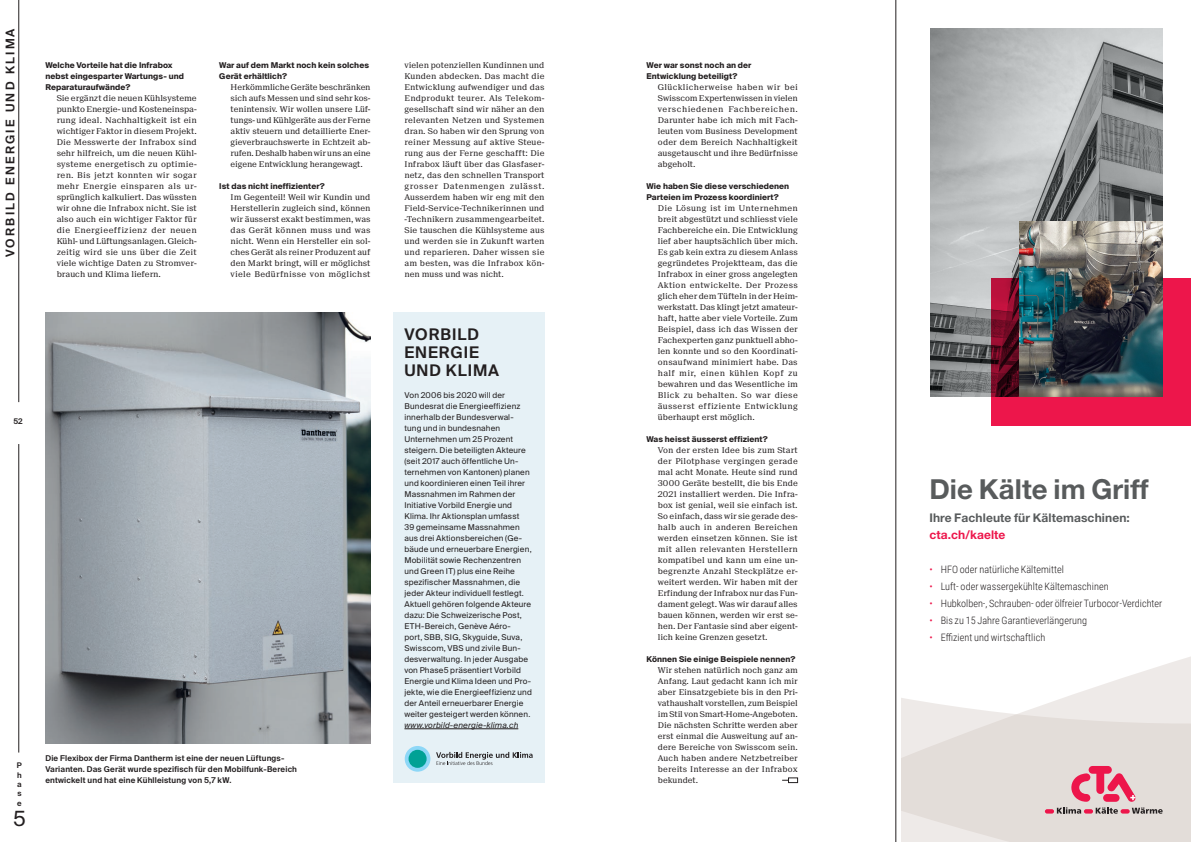
<style>
.page{position:relative;width:1191px;height:842px;background:#fff}
.page>*{position:absolute;margin:0;border:0;box-sizing:border-box;transform-origin:0 0}
.t1{font:700 27.6px "Helvetica Neue LT Std";letter-spacing:.005em;color:#585b5c}
.t2{font:20.9px "Suisse Intl";color:#231f20}
.t3{font:600 16px/18px "Suisse Intl";letter-spacing:.06em;color:#231f20}
.t4{font:700 12px "Helvetica Neue LT Std";letter-spacing:.01em;color:#585b5c}
.t5{font:600 12px "Suisse Intl";letter-spacing:.19em;color:#231f20}
.t6{font:700 12px "Helvetica Neue LT Std";letter-spacing:.01em;color:#ed164b}
.t7{font:300 10.2px "Roboto Condensed";letter-spacing:.005em;color:#231f20}
.t8{font:8px/11px "Suisse Neue";color:#231f20;text-align:justify}
.t9{font:8px/11px "Suisse Intl";letter-spacing:.02em;color:#231f20}
.t10{font:700 8px/11px "Suisse Intl";letter-spacing:.01em;color:#231f20}
.t11{font:600 8px/11px "Suisse Intl";letter-spacing:.02em;color:#231f20}
.t12{font:italic 8px "Suisse Intl";letter-spacing:.02em;color:#231f20}
.t13{font:600 7.8px/9.3px "Suisse Intl";color:#231f20;text-align:justify}
.s1{color:#ed164b}
</style>
<div class="page">
<hr style="left:895px;top:0;width:1px;height:842px;background:#231f20">
<div style="left:393px;top:313px;width:151px;height:470px;background:#e6f1f6"></div>
<hr style="left:404px;top:728px;width:114px;height:1px;background:#231f20">
<div style="left:788px;top:778px;width:9px;height:5px;border:1px solid #231f20"></div>
<img style="left:45px;top:313px;width:325px;height:430px">
<div style="left:405px;top:746px;width:25px;height:26px;background:#8dd7f7;border-radius:50%"></div>
<div style="left:408px;top:750px;width:18px;height:18px;background:#00a195;border-radius:50%"></div>
<svg style="left:436px;top:752px;width:96px;height:13px"></svg>
<svg style="left:901px;top:656px;width:290px;height:186px;fill:#e3ddd9"></svg>
<svg style="left:1044px;top:809px;width:10px;height:4px"></svg>
<svg style="left:1056px;top:766px;width:106px;height:48px;background:#dba7b0"></svg>
<img style="left:930px;top:28px;width:232px;height:369px">
<svg style="left:991px;top:278px;width:200px;height:147px;background:#c8123f"></svg>
<img style="left:1019px;top:221px;width:143px;height:176px">
<hr style="left:19px;top:0;width:1px;height:402px;background:#231f20">
<hr style="left:19px;top:444px;width:1px;height:308px;background:#231f20">
<h3 class="t5" style="left:3px;top:257px;width:230px;rotate:-90deg">VORBILD ENERGIE UND KLIMA</h3>
<p class="t10" style="left:45px;top:59px;width:140px">Welche Vorteile hat die Infrabox nebst eingesparter Wartungs- und<br>Reparaturaufwände?</p>
<p class="t8" style="left:57px;top:92px;width:142px">Sie ergänzt die neuen Kühlsysteme punkto Energie- und Kosteneinspa&shy;rung ideal. Nachhaltigkeit ist ein wichtiger Faktor in diesem Projekt.<br>Die Messwerte der Infrabox sind sehr hilfreich, um die neuen Kühl&shy;systeme energetisch zu optimie&shy;ren. Bis jetzt konnten wir sogar mehr Energie einsparen als ur&shy;sprünglich kalkuliert. Das wüssten wir ohne die Infrabox nicht. Sie ist also auch ein wichtiger Faktor für die Energieeffizienz der neuen Kühl- und Lüftungsanlagen. Gleich&shy;zeitig wird sie uns über die Zeit viele wichtige Daten zu Stromver&shy;brauch und Klima liefern.</p>
<p class="t10" style="left:219px;top:59px;width:151px">War auf dem Markt noch kein solches<br>Gerät erhältlich?</p>
<p class="t8" style="left:231px;top:81px;width:141px">Herkömmliche Geräte beschränken sich aufs Messen und sind sehr kos&shy;tenintensiv. Wir wollen unsere Lüf&shy;tungs- und Kühlgeräte aus der Ferne aktiv steuern und detaillierte Ener&shy;gieverbrauchswerte in Echtzeit ab&shy;rufen. Deshalb haben wir uns an eine eigene Entwicklung herangewagt.</p>
<p class="t10" style="left:219px;top:180px;width:107px">Ist das nicht ineffizienter?</p>
<p class="t8" style="left:231px;top:191px;width:141px">Im Gegenteil! Weil wir Kundin und Herstellerin zugleich sind, können wir äusserst exakt bestimmen, was das Gerät können muss und was nicht. Wenn ein Hersteller ein sol&shy;ches Gerät als reiner Produzent auf den Markt bringt, will er möglichst viele Bedürfnisse von möglichst</p>
<p class="t13" style="left:13px;top:417px;width:11px">52</p>
<p class="t13" style="left:17px;top:761px;width:6px">P h a s e</p>
<h2 class="t2" style="left:13px;top:806px;width:14px">5</h2>
<p class="t11" style="left:45px;top:752px;width:253px">Die Flexibox der Firma Dantherm ist eine der neuen Lüftungs-<br>Varianten. Das Gerät wurde spezifisch für den Mobilfunk-Bereich entwickelt und hat eine Kühlleistung von 5,7 kW.</p>
<p class="t8" style="left:404px;top:59px;width:141px">vielen potenziellen Kundinnen und Kunden abdecken. Das macht die Entwicklung aufwendiger und das Endprodukt teurer. Als Telekom&shy;gesellschaft sind wir näher an den relevanten Netzen und Systemen dran. So haben wir den Sprung von reiner Messung auf aktive Steue&shy;rung aus der Ferne geschafft: Die Infrabox läuft über das Glasfaser&shy;netz, das den schnellen Transport grosser Datenmengen zulässt.<br>Ausserdem haben wir eng mit den Field-Service-Technikerinnen und -Technikern zusammengearbeitet.<br>Sie tauschen die Kühlsysteme aus und werden sie in Zukunft warten und reparieren. Daher wissen sie am besten, was die Infrabox kön&shy;nen muss und was nicht.</p>
<p class="t10" style="left:646px;top:59px;width:106px">Wer war sonst noch an der<br>Entwicklung beteiligt?</p>
<p class="t8" style="left:658px;top:81px;width:141px">Glücklicherweise haben wir bei Swisscom Expertenwissen in vielen verschiedenen Fachbereichen.<br>Darunter habe ich mich mit Fach&shy;leuten vom Business Development oder dem Bereich Nachhaltigkeit ausgetauscht und ihre Bedürfnisse abgeholt.</p>
<p class="t10" style="left:646px;top:180px;width:144px">Wie haben Sie diese verschiedenen<br>Parteien im Prozess koordiniert?</p>
<p class="t8" style="left:658px;top:202px;width:141px">Die Lösung ist im Unternehmen breit abgestützt und schliesst viele Fachbereiche ein. Die Entwicklung lief aber hauptsächlich über mich.<br>Es gab kein extra zu diesem Anlass gegründetes Projektteam, das die Infrabox in einer gross angelegten Aktion entwickelte. Der Prozess glich eher dem Tüfteln in der Heim&shy;werkstatt. Das klingt jetzt amateur&shy;haft, hatte aber viele Vorteile. Zum Beispiel, dass ich das Wissen der Fachexperten ganz punktuell abho&shy;len konnte und so den Koordinati&shy;onsaufwand minimiert habe. Das half mir, einen kühlen Kopf zu bewahren und das Wesentliche im Blick zu behalten. So war diese äusserst effiziente Entwicklung überhaupt erst möglich.</p>
<p class="t10" style="left:646px;top:433px;width:123px">Was heisst äusserst effizient?</p>
<p class="t8" style="left:658px;top:444px;width:141px">Von der ersten Idee bis zum Start der Pilotphase vergingen gerade mal acht Monate. Heute sind rund 3000 Geräte bestellt, die bis Ende 2021 installiert werden. Die Infra&shy;box ist genial, weil sie einfach ist.<br>So einfach, dass wir sie gerade des&shy;halb auch in anderen Bereichen werden einsetzen können. Sie ist mit allen relevanten Herstellern kompatibel und kann um eine un&shy;begrenzte Anzahl Steckplätze er&shy;weitert werden. Wir haben mit der Erfindung der Infrabox nur das Fun&shy;dament gelegt. Was wir darauf alles bauen können, werden wir erst se&shy;hen. Der Fantasie sind aber eigent&shy;lich keine Grenzen gesetzt.</p>
<p class="t10" style="left:646px;top:653px;width:150px">Können Sie einige Beispiele nennen?</p>
<p class="t8" style="left:658px;top:664px;width:141px">Wir stehen natürlich noch ganz am Anfang. Laut gedacht kann ich mir aber Einsatzgebiete bis in den Pri&shy;vathaushalt vorstellen, zum Beispiel im Stil von Smart-Home-Angeboten.<br>Die nächsten Schritte werden aber erst einmal die Ausweitung auf an&shy;dere Bereiche von Swisscom sein.<br>Auch haben andere Netzbetreiber bereits Interesse an der Infrabox bekundet.</p>
<h3 class="t3" style="left:404px;top:325px;width:96px">VORBILD<br>ENERGIE<br>UND KLIMA</h3>
<p class="t9" style="left:404px;top:389px;width:129px">Von 2006 bis 2020 will der<br>Bundesrat die Energieeffizienz innerhalb der Bundesverwal&shy;tung und in bundesnahen<br>Unternehmen um 25 Prozent steigern. Die beteiligten Akteure (seit 2017 auch öffentliche Un&shy;ternehmen von Kantonen) planen und koordinieren einen Teil ihrer<br>Massnahmen im Rahmen der<br>Initiative Vorbild Energie und<br>Klima. Ihr Aktionsplan umfasst<br>39 gemeinsame Massnahmen aus drei Aktionsbereichen (Ge&shy;bäude und erneuerbare Energien,<br>Mobilität sowie Rechenzentren und Green IT) plus eine Reihe spezifischer Massnahmen, die jeder Akteur individuell festlegt.<br>Aktuell gehören folgende Akteure dazu: Die Schweizerische Post,<br>ETH-Bereich, Genève Aéro-<br>port, SBB, SIG, Skyguide, Suva,<br>Swisscom, VBS und zivile Bun&shy;desverwaltung. In jeder Ausgabe von Phase5 präsentiert Vorbild<br>Energie und Klima Ideen und Pro&shy;jekte, wie die Energieeffizienz und der Anteil erneuerbarer Energie weiter gesteigert werden können.</p>
<p class="t12" style="left:404px;top:720px;width:115px">www.vorbild-energie-klima.ch</p>
<h1 class="t1" style="left:929px;top:472px;width:221px">Die Kälte im Griff</h1>
<h3 class="t4" style="left:929px;top:510px;width:202px">Ihre Fachleute für Kältemaschinen:</h3>
<h3 class="t6" style="left:929px;top:527px;width:78px">cta.ch/kaelte</h3>
<p class="t7" style="left:929px;top:562px;width:136px"><span class="s1">•</span> HFO oder natürliche Kältemittel</p>
<p class="t7" style="left:929px;top:579px;width:181px"><span class="s1">•</span> Luft- oder wassergekühlte Kältemaschinen</p>
<p class="t7" style="left:929px;top:596px;width:234px"><span class="s1">•</span> Hubkolben-, Schrauben- oder ölfreier Turbocor-Verdichter</p>
<p class="t7" style="left:929px;top:613px;width:159px"><span class="s1">•</span> Bis zu 15 Jahre Garantieverlängerung</p>
<p class="t7" style="left:929px;top:630px;width:117px"><span class="s1">•</span> Effizient und wirtschaftlich</p>
</div>
